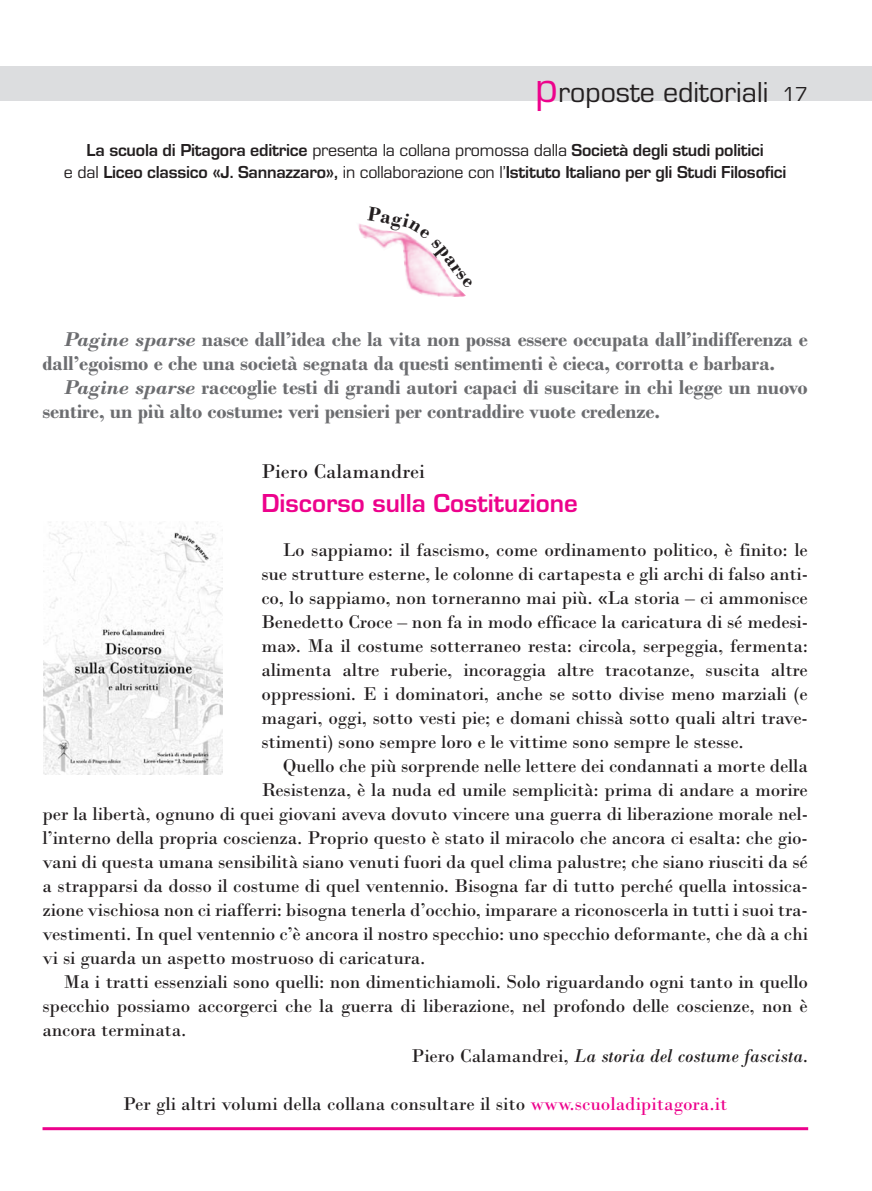
<style>
.page{position:relative;width:872px;height:1191px;background:#fff}
.page>*{position:absolute;margin:0;border:0;box-sizing:border-box;transform-origin:0 0}
.t1{font:30px "Eurostile";color:#231f20}
.t2{font:700 27px "Eurostile";color:#ed028c}
.t3{font:700 21px/24px "Bodoni";letter-spacing:-.01em;color:#6c6d70}
.t4{font:21px "Bodoni";color:#231f20}
.t5{font:19.5px/24px "Bodoni";letter-spacing:-.01em;color:#231f20;text-align:justify}
.t6{font:italic 19.5px "Bodoni";color:#231f20}
.t7{font:700 18px/22.5px "Eurostile";letter-spacing:-.015em;color:#231f20;text-align:center}
.s1{font-size:45px;color:#ed028c}
.s2{font-size:21px}
.s3{font-weight:400}
.s4{font-style:italic}
.s5{font-style:normal}
.s6{color:#ed028c}
</style>
<div class="page">
<div style="left:0;top:66px;width:871px;height:34px;background:#dcdddf"></div>
<hr style="left:43px;top:1127px;width:765px;height:3px;background:#ed028c">
<img style="left:44px;top:521px;width:178px;height:253px">
<svg style="left:358px;top:223px;width:108px;height:74px"></svg>
<h1 class="t1" style="left:535px;top:74px;width:274px"><span class="s1">p</span>roposte editoriali <span class="s2">17</span></h1>
<p class="t7" style="left:64px;top:138px;width:724px">La scuola di Pitagora editrice <span class="s3">presenta la collana promossa dalla</span> Società degli studi politici<br><span class="s3">e dal</span> Liceo classico «J. Sannazzaro», <span class="s3">in collaborazione con l’</span>Istituto Italiano per gli Studi Filosofici</p>
<p class="t3" style="left:43px;top:326px;width:767px;text-indent:21px"><span class="s4">Pagine sparse</span> nasce dall’idea che la vita non possa essere occupata dall’indifferenza e dall’egoismo e che una società segnata da questi sentimenti è cieca, corrotta e barbara.</p>
<p class="t3" style="left:43px;top:374px;width:767px;text-indent:21px"><span class="s4">Pagine sparse</span> raccoglie testi di grandi autori capaci di suscitare in chi legge un nuovo sentire, un più alto costume: veri pensieri per contraddire vuote credenze.</p>
<p class="t4" style="left:261px;top:458px;width:165px">Piero Calamandrei</p>
<h2 class="t2" style="left:261px;top:487px;width:318px">Discorso sulla Costituzione</h2>
<p class="t5" style="left:261px;top:537px;width:548px;text-indent:21px">Lo sappiamo: il fascismo, come ordinamento politico, è finito: le sue strutture esterne, le colonne di cartapesta e gli archi di falso anti&shy;co, lo sappiamo, non torneranno mai più. «La storia – ci ammonisce Benedetto Croce – non fa in modo efficace la caricatura di sé medesi&shy;ma». Ma il costume sotterraneo resta: circola, serpeggia, fermenta: alimenta altre ruberie, incoraggia altre tracotanze, suscita altre oppressioni. E i dominatori, anche se sotto divise meno marziali (e magari, oggi, sotto vesti pie; e domani chissà sotto quali altri trave&shy;stimenti) sono sempre loro e le vittime sono sempre le stesse.</p>
<p class="t5" style="left:283px;top:753px;width:526px">Quello che più sorprende nelle lettere dei condannati a morte della</p>
<p class="t5" style="left:261px;top:777px;width:548px">Resistenza, è la nuda ed umile semplicità: prima di andare a morire</p>
<p class="t5" style="left:43px;top:801px;width:767px">per la libertà, ognuno di quei giovani aveva dovuto vincere una guerra di liberazione morale nel-</p>
<p class="t5" style="left:43px;top:825px;width:767px">l’interno della propria coscienza. Proprio questo è stato il miracolo che ancora ci esalta: che gio-</p>
<p class="t5" style="left:43px;top:849px;width:766px">vani di questa umana sensibilità siano venuti fuori da quel clima palustre; che siano riusciti da sé</p>
<p class="t5" style="left:43px;top:873px;width:766px">a strapparsi da dosso il costume di quel ventennio. Bisogna far di tutto perché quella intossica-</p>
<p class="t5" style="left:43px;top:897px;width:767px">zione vischiosa non ci riafferri: bisogna tenerla d’occhio, imparare a riconoscerla in tutti i suoi tra-</p>
<p class="t5" style="left:43px;top:921px;width:767px">vestimenti. In quel ventennio c’è ancora il nostro specchio: uno specchio deformante, che dà a chi</p>
<p class="t5" style="left:43px;top:945px;width:384px">vi si guarda un aspetto mostruoso di caricatura.</p>
<p class="t5" style="left:64px;top:969px;width:745px">Ma i tratti essenziali sono quelli: non dimentichiamoli. Solo riguardando ogni tanto in quello</p>
<p class="t5" style="left:43px;top:993px;width:767px">specchio possiamo accorgerci che la guerra di liberazione, nel profondo delle coscienze, non è</p>
<p class="t5" style="left:43px;top:1017px;width:145px">ancora terminata.</p>
<p class="t6" style="left:411px;top:1043px;width:398px"><span class="s5">Piero Calamandrei,</span> La storia del costume fascista<span class="s5">.</span></p>
<p class="t5" style="left:123px;top:1091px;width:605px">Per gli altri volumi della collana consultare il sito <span class="s6">www.scuoladipitagora.it</span></p>
</div>
